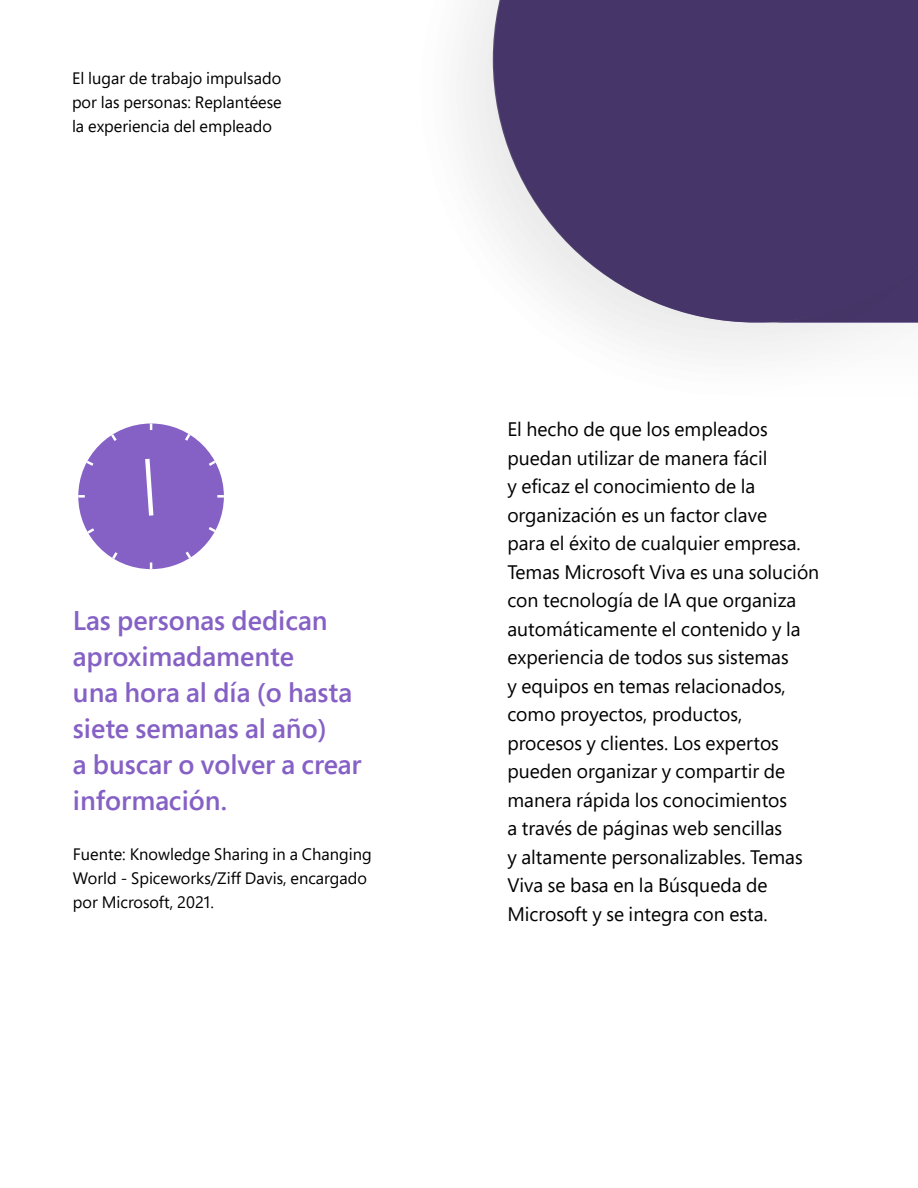
<style>
.page{position:relative;width:918px;height:1188px;background:#fff}
.page>*{position:absolute;margin:0;border:0;box-sizing:border-box;transform-origin:0 0}
.Highlights{font:600 27px/36px "Segoe Pro";color:#8661c5}
.P_14_22{font:19.5px/28.5px "Segoe Pro";color:#000}
.Sources{font:16.5px/24px "Segoe Pro";color:#000;text-align:justify}
</style>
<div class="page">
<div style="left:78px;top:424px;width:146px;height:145px;background:#8661c5;border-radius:50%"></div>
<svg style="left:145px;top:458px;width:9px;height:58px"></svg>
<svg style="left:209px;top:459px;width:8px;height:7px"></svg>
<svg style="left:219px;top:495px;width:4px;height:3px"></svg>
<svg style="left:209px;top:527px;width:8px;height:7px"></svg>
<svg style="left:185px;top:551px;width:8px;height:9px"></svg>
<svg style="left:110px;top:552px;width:8px;height:9px"></svg>
<svg style="left:86px;top:528px;width:8px;height:7px"></svg>
<svg style="left:80px;top:495px;width:4px;height:3px"></svg>
<svg style="left:85px;top:459px;width:9px;height:7px"></svg>
<svg style="left:109px;top:432px;width:8px;height:9px"></svg>
<svg style="left:185px;top:432px;width:7px;height:9px"></svg>
<div style="left:548px;top:322px;width:370px;height:24px;background:#f3f3f3"></div>
<svg style="left:493px;top:0;width:425px;height:322px;background:#5c4d79"></svg>
<p class="Sources" style="left:72px;top:66px;width:211px">El lugar de trabajo impulsado por las personas: Replantéese la experiencia del empleado</p>
<p class="Highlights" style="left:73px;top:602px;width:290px">Las personas dedican aproximadamente<br>una hora al día (o hasta siete semanas al año)<br>a buscar o volver a crear información.</p>
<p class="Sources" style="left:73px;top:842px;width:300px;text-align:left">Fuente: Knowledge Sharing in a Changing<br>World - Spiceworks/Ziff Davis, encargado por Microsoft, 2021.</p>
<p class="P_14_22" style="left:507px;top:415px;width:313px">El hecho de que los empleados puedan utilizar de manera fácil<br>y eficaz el conocimiento de la organización es un factor clave<br>para el éxito de cualquier empresa.<br>Temas Microsoft Viva es una solución con tecnología de IA que organiza automáticamente el contenido y la experiencia de todos sus sistemas<br>y equipos en temas relacionados, como proyectos, productos, procesos y clientes. Los expertos pueden organizar y compartir de manera rápida los conocimientos<br>a través de páginas web sencillas<br>y altamente personalizables. Temas<br>Viva se basa en la Búsqueda de<br>Microsoft y se integra con esta.</p>
</div>
